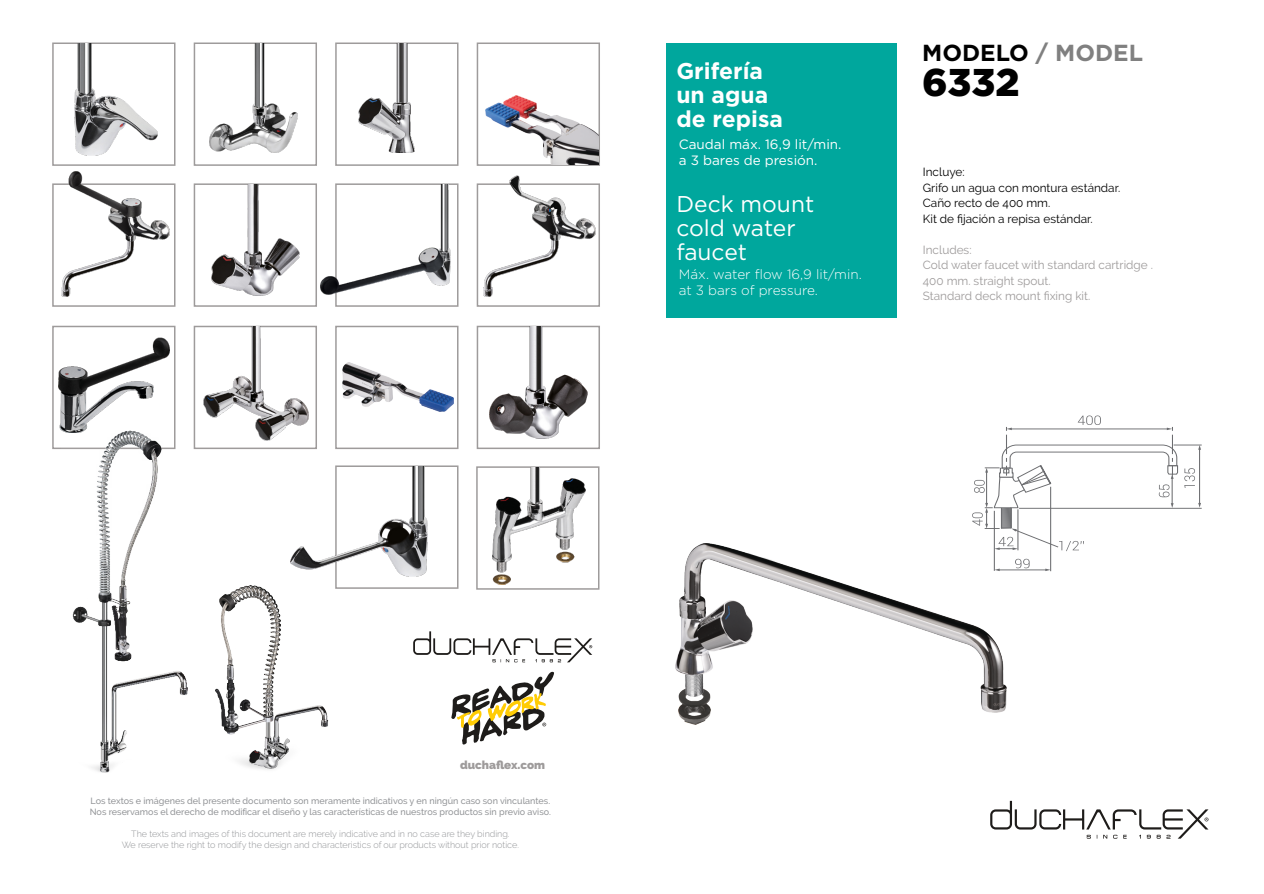
<style>
.page{position:relative;width:1264px;height:894px;background:#fff}
.page>*{position:absolute;margin:0;border:0;box-sizing:border-box;transform-origin:0 0}
.t1{font:900 38.7px "Gotham";color:#000}
.t2{font:700 23.25px "Gotham";color:#000}
.t3{font:22.8px/24px "Gotham";color:#fff}
.t4{font:700 22.8px/24px "Gotham";color:#fff}
.t5{font:300 13.5px/16.2px "Gotham";color:#fff}
.t6{font:13.5px/16.2px "Gotham";color:#fff}
.t7{font:11.7px/15.5px "Raleway";color:#9e9b9b}
.t8{font:11.7px/15.5px "Raleway";color:#000}
.t9{font:900 11.55px "Raleway";color:#9e9b9b}
.t10{font:500 9px/10.8px "Raleway";color:#939598}
.t11{font:300 9px/10.8px "Raleway";color:#939598;text-align:center}
.s1{color:#808080}
</style>
<div class="page">
<div style="left:666px;top:43px;width:230px;height:274px;background:#00a79d"></div>
<div style="left:52px;top:325px;width:123px;height:124px;border:2px solid #9e9b9b"></div>
<div style="left:476px;top:183px;width:124px;height:124px;border:2px solid #9e9b9b"></div>
<div style="left:52px;top:183px;width:123px;height:124px;border:2px solid #9e9b9b"></div>
<div style="left:194px;top:183px;width:123px;height:124px;border:2px solid #9e9b9b"></div>
<div style="left:194px;top:42px;width:123px;height:124px;border:2px solid #9e9b9b"></div>
<div style="left:476px;top:42px;width:124px;height:124px;border:2px solid #9e9b9b"></div>
<div style="left:335px;top:465px;width:123px;height:123px;border:2px solid #9e9b9b"></div>
<div style="left:476px;top:466px;width:123px;height:123px;border:2px solid #9e9b9b"></div>
<div style="left:335px;top:183px;width:123px;height:124px;border:2px solid #9e9b9b"></div>
<div style="left:194px;top:325px;width:123px;height:124px;border:2px solid #9e9b9b"></div>
<div style="left:52px;top:42px;width:123px;height:124px;border:2px solid #9e9b9b"></div>
<div style="left:335px;top:42px;width:123px;height:124px;border:2px solid #9e9b9b"></div>
<div style="left:335px;top:325px;width:123px;height:124px;border:2px solid #9e9b9b"></div>
<div style="left:476px;top:325px;width:124px;height:124px;border:2px solid #9e9b9b"></div>
<img style="left:483px;top:175px;width:112px;height:121px">
<img style="left:209px;top:44px;width:88px;height:108px">
<img style="left:204px;top:327px;width:104px;height:113px">
<img style="left:61px;top:172px;width:108px;height:125px">
<img style="left:291px;top:466px;width:137px;height:110px">
<img style="left:74px;top:44px;width:84px;height:111px">
<img style="left:358px;top:44px;width:56px;height:108px">
<img style="left:211px;top:185px;width:88px;height:110px">
<img style="left:321px;top:184px;width:129px;height:110px">
<img style="left:489px;top:327px;width:98px;height:111px">
<img style="left:492px;top:467px;width:93px;height:117px">
<img style="left:58px;top:337px;width:111px;height:93px">
<img style="left:61px;top:430px;width:126px;height:343px">
<img style="left:215px;top:585px;width:114px;height:185px">
<svg style="left:990px;top:800px;width:218px;height:38px"></svg>
<svg style="left:413px;top:631px;width:179px;height:31px"></svg>
<svg style="left:451px;top:671px;width:103px;height:73px"></svg>
<img style="left:485px;top:95px;width:113px;height:69px">
<svg style="left:565px;top:128px;width:13px;height:7px"></svg>
<img style="left:343px;top:362px;width:110px;height:50px">
<svg style="left:362px;top:382px;width:10px;height:5px"></svg>
<img style="left:678px;top:696px;width:32px;height:28px">
<img style="left:675px;top:652px;width:4px;height:44px">
<img style="left:679px;top:543px;width:327px;height:169px">
<hr style="left:994px;top:510px;width:1px;height:60px;background:#6c6d70">
<hr style="left:998px;top:569px;width:48px;height:1px;background:#6c6d70">
<svg style="left:994px;top:568px;width:5px;height:3px"></svg>
<svg style="left:1045px;top:568px;width:5px;height:3px"></svg>
<hr style="left:1050px;top:486px;width:1px;height:85px;background:#6c6d70">
<svg style="left:1015px;top:558px;width:14px;height:10px"></svg>
<svg style="left:972px;top:415px;width:229px;height:136px"></svg>
<h3 class="t4" style="left:676px;top:60px;width:108px">Grifería un agua de repisa</h3>
<h3 class="t6" style="left:678px;top:137px;width:164px">Caudal máx. 16,9 lit/min. a 3 bares de presión.</h3>
<h3 class="t3" style="left:676px;top:193px;width:139px">Deck mount cold water faucet</h3>
<h3 class="t5" style="left:678px;top:267px;width:184px">Máx. water flow 16,9 lit/min. at 3 bars of pressure.</h3>
<h2 class="t2" style="left:922px;top:42px;width:222px">MODELO <span class="s1">/ MODEL</span></h2>
<h1 class="t1" style="left:922px;top:65px;width:99px">6332</h1>
<p class="t8" style="left:922px;top:164px;width:199px">Incluye:<br>Grifo un agua con montura estándar.<br>Caño recto de 400 mm.<br>Kit de fijación a repisa estándar.</p>
<p class="t7" style="left:922px;top:242px;width:232px">Includes:<br>Cold water faucet with standard cartridge .<br>400 mm. straight spout.<br>Standard deck mount fixing kit.</p>
<p class="t9" style="left:460px;top:757px;width:86px">duchaflex.com</p>
<p class="t10" style="left:90px;top:795px;width:462px">Los textos e imágenes del presente documento son meramente indicativos y en ningún caso son vinculantes.<br>Nos reservamos el derecho de modificar el diseño y las características de nuestros productos sin previo aviso.</p>
<p class="t11" style="left:122px;top:828px;width:398px">The texts and images of this document are merely indicative and in no case are they binding.<br>We reserve the right to modify the design and characteristics of our products without prior notice.</p>
</div>
